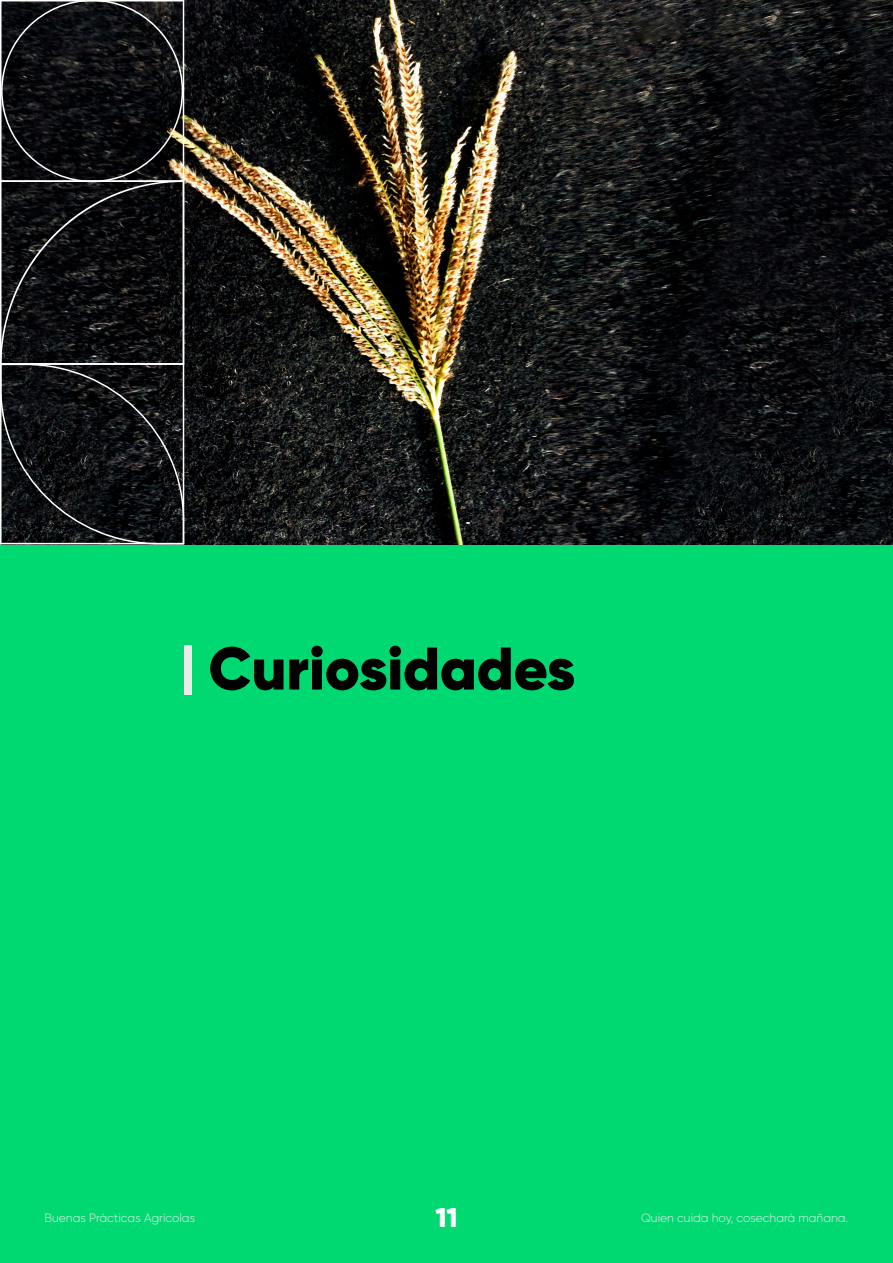
<style>
.page{position:relative;width:893px;height:1263px;background:#00d971}
.page>*{position:absolute;margin:0;border:0;box-sizing:border-box;transform-origin:0 0}
.t1{font:900 60px "Gilroy";color:#000}
.t2{font:900 27px "Gilroy";color:#fff}
.t3{font:300 12px "Gilroy";color:#eaeaeb}
</style>
<div class="page">
<img style="left:184px;top:0;width:709px;height:544px">
<svg style="left:0;top:0;width:184px;height:544px;background:#191a1c"></svg>
<div style="left:184px;top:645px;width:8px;height:50px;background:#ebebeb"></div>
<p class="t1" style="left:209px;top:630px;width:368px">Curiosidades</p>
<p class="t3" style="left:44px;top:1211px;width:152px">Buenas Prácticas Agrícolas</p>
<h2 class="t2" style="left:435px;top:1200px;width:24px">11</h2>
<p class="t3" style="left:641px;top:1211px;width:209px">Quien cuida hoy, cosechará mañana.</p>
</div>
